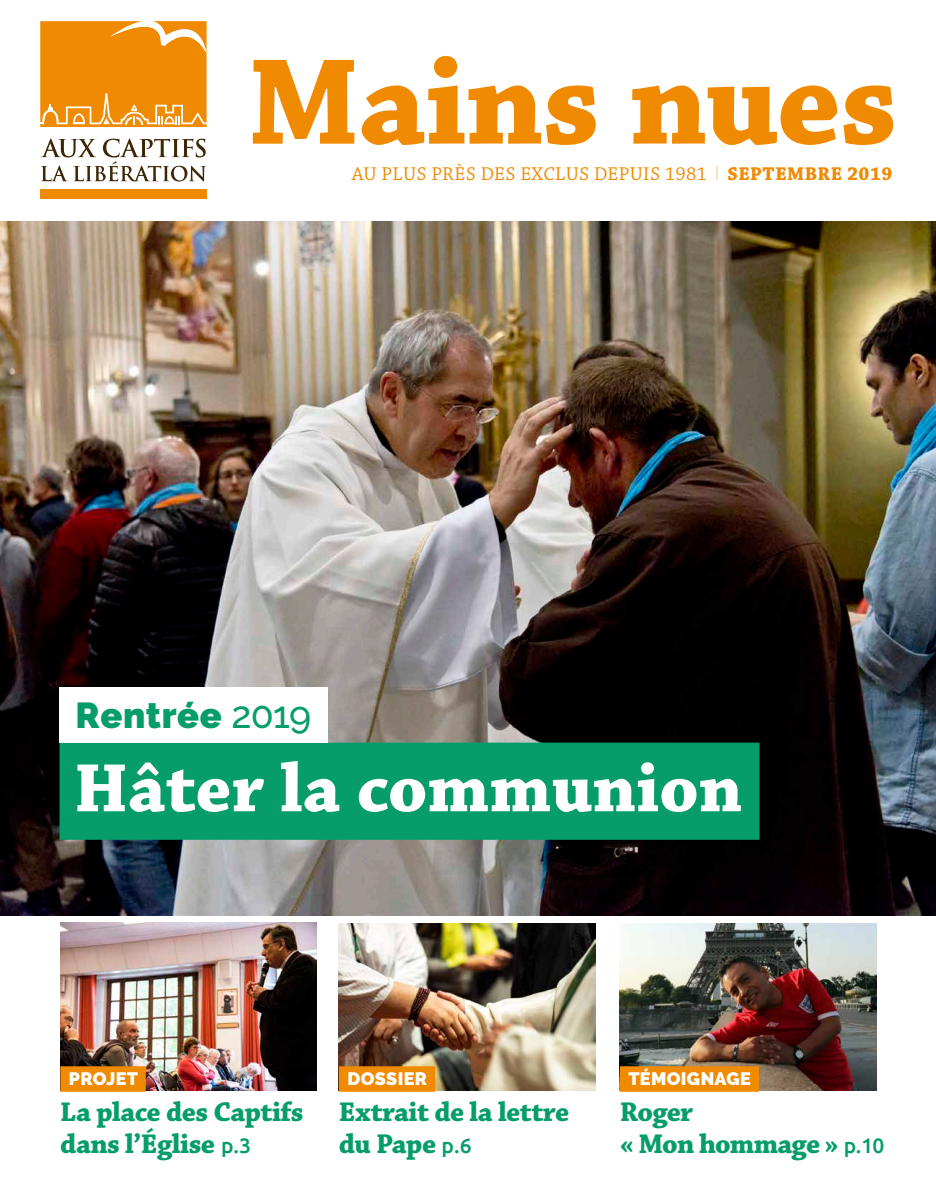
<style>
.page{position:relative;width:936px;height:1191px;background:#fff}
.page>*{position:absolute;margin:0;border:0;box-sizing:border-box;transform-origin:0 0}
.t1{font:700 129px "Chaparral Pro";letter-spacing:-.01em;color:#f08a00}
.t2{font:700 72px "Chaparral Pro";color:#fff}
.t3{font:900 36px "Raleway";letter-spacing:.015em;color:#069d6a}
.t4{font:700 28.5px/31.5px "Chaparral Pro";letter-spacing:-.02em;color:#069d6a}
.t5{font:19.5px "Chaparral Pro";letter-spacing:.02em;color:#f08a00}
.t6{font:900 18px "Raleway";letter-spacing:.02em;color:#fff}
.s1{font-family:"Raleway";font-weight:300;color:#fac78b}
.s2{font-weight:700}
.s3{font-weight:500;font-size:37.5px}
.s4{font-family:"Ubuntu";font-weight:500;font-size:21px}
</style>
<div class="page">
<img style="left:0;top:222px;width:935px;height:693px">
<img style="left:60px;top:922px;width:257px;height:168px">
<img style="left:339px;top:923px;width:256px;height:167px">
<img style="left:619px;top:923px;width:257px;height:167px">
<div style="left:60px;top:1066px;width:86px;height:25px;background:#f08a00"></div>
<div style="left:339px;top:1066px;width:96px;height:25px;background:#f08a00"></div>
<div style="left:619px;top:1066px;width:140px;height:25px;background:#f08a00"></div>
<div style="left:60px;top:742px;width:699px;height:97px;background:#069d6a"></div>
<div style="left:60px;top:687px;width:267px;height:56px;background:#fff"></div>
<svg style="left:40px;top:21px;width:167px;height:178px"></svg>
<h1 class="t1" style="left:247px;top:27px;width:651px">Mains nues</h1>
<p class="t5" style="left:352px;top:163px;width:542px">AU PLUS PRÈS DES EXCLUS DEPUIS 1981 <span class="s1">I</span> <span class="s2">SEPTEMBRE 2019</span></p>
<p class="t3" style="left:76px;top:695px;width:237px">Rentrée <span class="s3">2019</span></p>
<h2 class="t2" style="left:74px;top:746px;width:670px">Hâter la communion</h2>
<p class="t6" style="left:69px;top:1068px;width:71px">PROJET</p>
<p class="t4" style="left:60px;top:1097px;width:245px">La place des Captifs dans l’Église <span class="s4">p.3</span></p>
<p class="t6" style="left:347px;top:1068px;width:81px">DOSSIER</p>
<p class="t4" style="left:339px;top:1097px;width:232px">Extrait de la lettre du Pape <span class="s4">p.6</span></p>
<p class="t6" style="left:628px;top:1068px;width:124px">TÉMOIGNAGE</p>
<p class="t4" style="left:619px;top:1097px;width:266px">Roger<br>« Mon hommage » <span class="s4">p.10</span></p>
</div>
